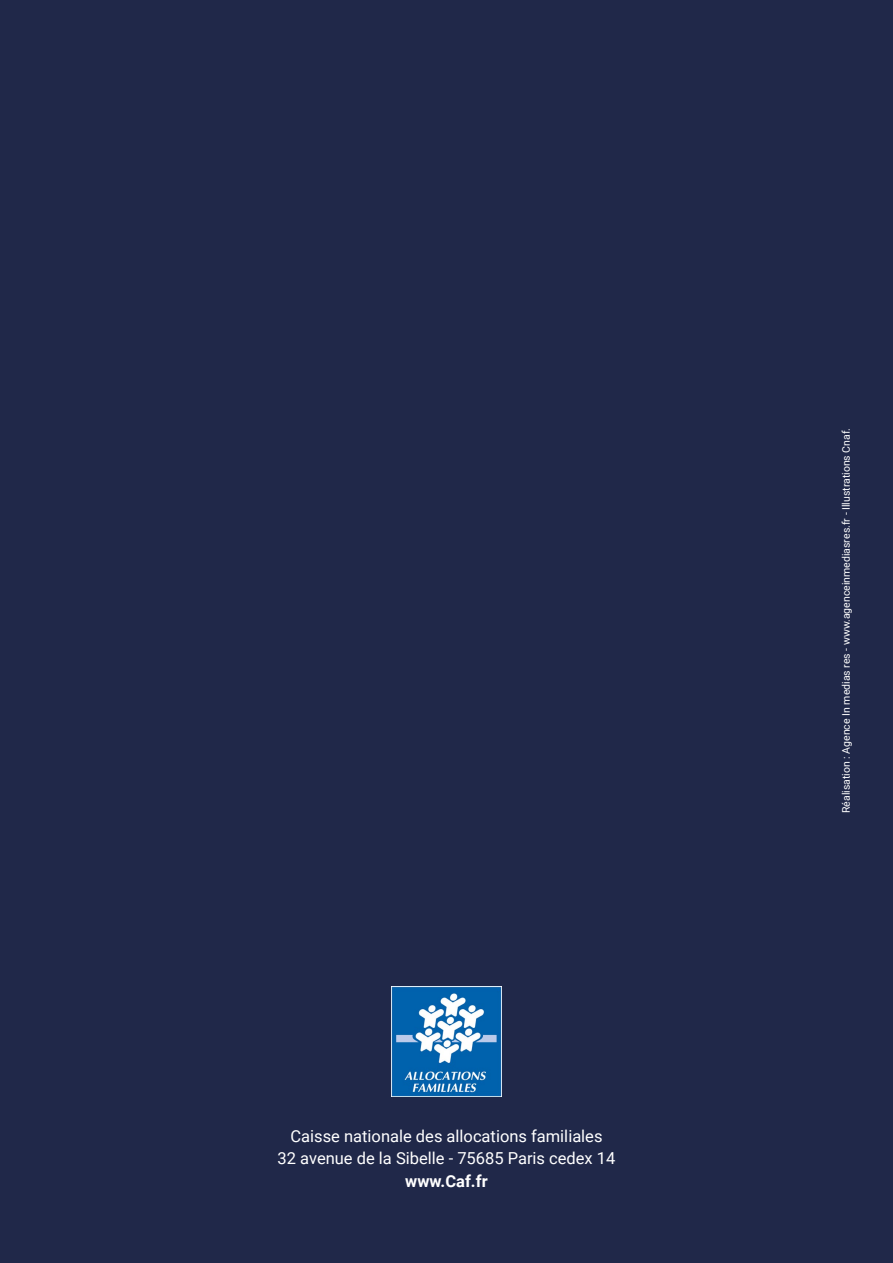
<style>
.page{position:relative;width:893px;height:1263px;background:#202849}
.page>*{position:absolute;margin:0;border:0;box-sizing:border-box;transform-origin:0 0}
.t1{font:16.5px "Roboto";color:#fff}
.t2{font:700 16.5px "Roboto";color:#fff}
.t3{font:10.5px "Roboto";color:#fff}
</style>
<div class="page">
<img style="left:392px;top:987px;width:109px;height:109px">
<p class="t1" style="left:291px;top:1124px;width:314px">Caisse nationale des allocations familiales</p>
<p class="t1" style="left:278px;top:1147px;width:339px">32 avenue de la Sibelle - 75685 Paris cedex 14</p>
<p class="t2" style="left:405px;top:1169px;width:84px">www.Caf.fr</p>
<p class="t3" style="left:839px;top:813px;width:387px;rotate:-90deg">Réalisation : Agence In medias res - www.agenceinmediasres.fr - Illustrations Cnaf.</p>
</div>
